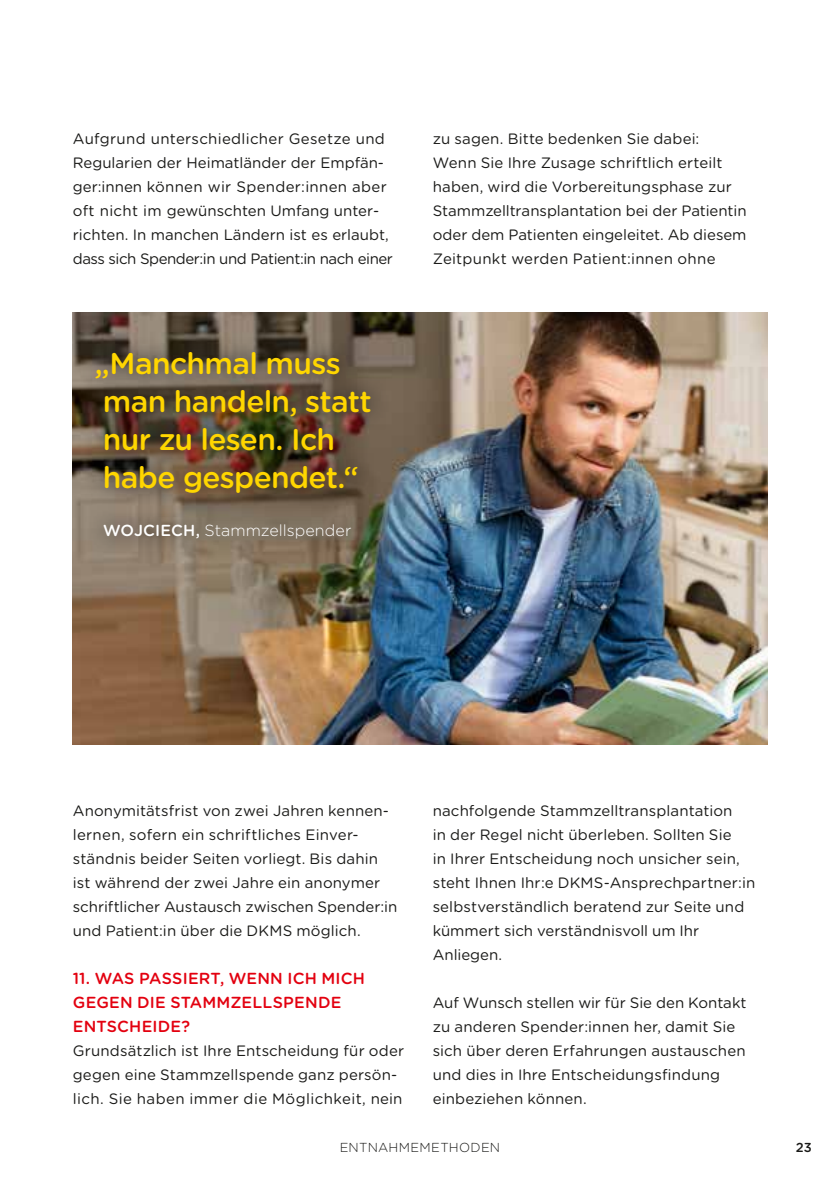
<style>
.page{position:relative;width:840px;height:1191px;background:#fff}
.page>*{position:absolute;margin:0;border:0;box-sizing:border-box;transform-origin:0 0}
.t1{font:500 30px/38px "Gotham Rounded";letter-spacing:-.02em;color:#ffd600}
.t2{font:500 16px/24px "Gotham Rounded";letter-spacing:.01em;color:#e3000f}
.t3{font:300 16px "Gotham Rounded";letter-spacing:.01em;color:#fff}
.t4{font:15px/24px "Gotham Rounded";letter-spacing:.005em;color:#1a1a18}
.t5{font:300 13px "Gotham Rounded";letter-spacing:.015em;color:#1a1a18}
.t6{font:500 13px "Gotham Rounded";color:#1a1a18}
.s1{font-weight:500}
</style>
<div class="page">
<img style="left:72px;top:312px;width:695px;height:432px">
<img style="left:77px;top:333px;width:311px;height:223px">
<p class="t4" style="left:73px;top:126px;width:321px">Aufgrund unterschiedlicher Gesetze und Regularien der Heimatländer der Empfän&shy;ger:innen können wir Spender:innen aber oft nicht im gewünschten Umfang unter&shy;richten. In manchen Ländern ist es erlaubt, dass sich Spender:in und Patient:in nach einer</p>
<h1 class="t1" style="left:95px;top:343px;width:278px">„Manchmal muss man handeln, statt nur zu lesen. Ich habe gespendet.“</h1>
<p class="t3" style="left:103px;top:520px;width:250px"><span class="s1">WOJCIECH,</span> Stammzellspender</p>
<p class="t4" style="left:432px;top:126px;width:315px">zu sagen. Bitte bedenken Sie dabei:<br>Wenn Sie Ihre Zusage schriftlich erteilt haben, wird die Vorbereitungsphase zur Stammzelltransplantation bei der Patientin oder dem Patienten eingeleitet. Ab diesem Zeitpunkt werden Patient:innen ohne</p>
<p class="t4" style="left:73px;top:798px;width:326px">Anonymitätsfrist von zwei Jahren kennen&shy;lernen, sofern ein schriftliches Einver&shy;ständnis beider Seiten vorliegt. Bis dahin ist während der zwei Jahre ein anonymer schriftlicher Austausch zwischen Spender:in und Patient:in über die DKMS möglich.</p>
<p class="t2" style="left:73px;top:966px;width:293px">11. WAS PASSIERT, WENN ICH MICH<br>GEGEN DIE STAMMZELLSPENDE<br>ENTSCHEIDE?</p>
<p class="t4" style="left:73px;top:1038px;width:332px">Grundsätzlich ist Ihre Entscheidung für oder gegen eine Stammzellspende ganz persön&shy;lich. Sie haben immer die Möglichkeit, nein</p>
<p class="t4" style="left:432px;top:798px;width:324px">nachfolgende Stammzelltransplanta tion<br>in der Regel nicht überleben. Sollten Sie<br>in Ihrer Entscheidung noch unsicher sein, steht Ihnen Ihr:e DKMS-Ansprechpartner:in selbstverständlich beratend zur Seite und kümmert sich verständnisvoll um Ihr Anliegen.</p>
<p class="t4" style="left:432px;top:990px;width:315px">Auf Wunsch stellen wir für Sie den Kontakt zu anderen Spender:innen her, damit Sie sich über deren Erfahrungen austauschen und dies in Ihre Entscheidungsfindung einbeziehen können.</p>
<p class="t5" style="left:339px;top:1139px;width:162px">ENTNAHMEMETHODEN</p>
<p class="t6" style="left:795px;top:1138px;width:18px">23</p>
</div>
